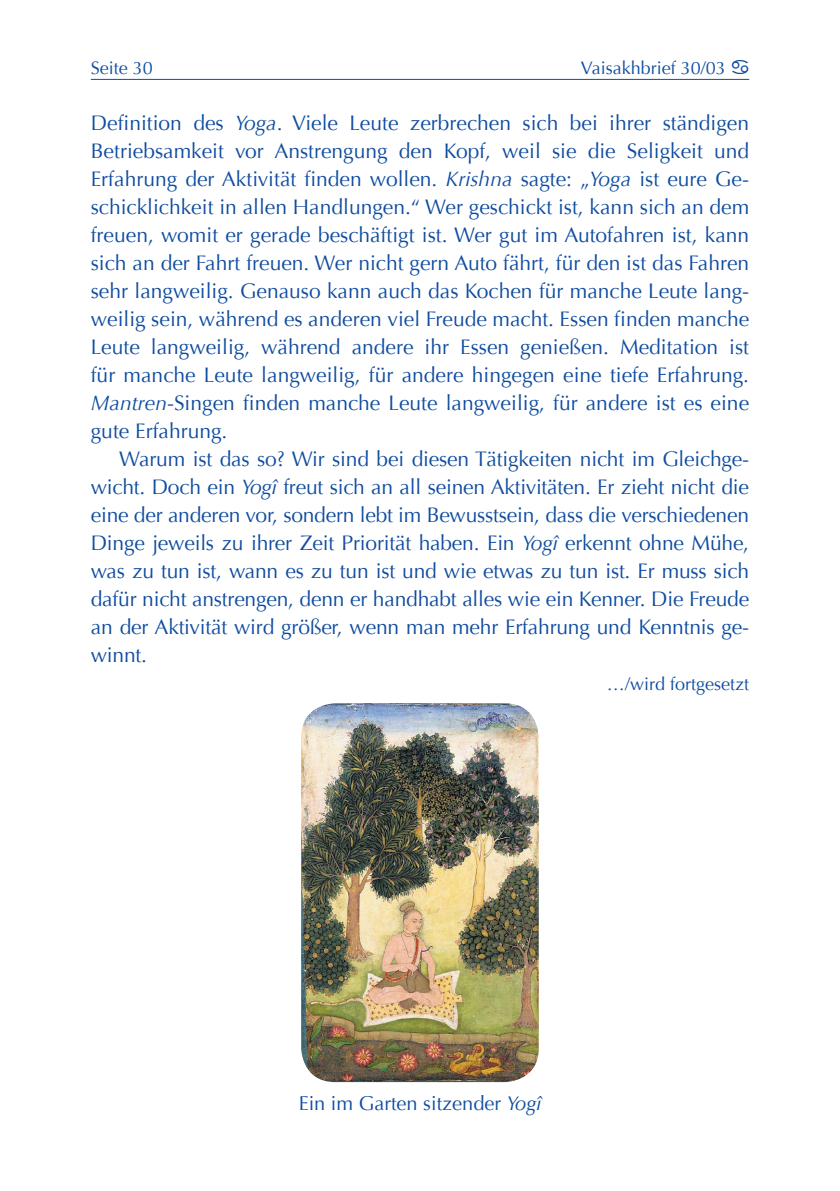
<style>
.page{position:relative;width:840px;height:1191px;background:#fff}
.page>*{position:absolute;margin:0;border:0;box-sizing:border-box;transform-origin:0 0}
.t1{font:21px/28px "Optima";color:#0f4ca0}
.t2{font:20px "Optima";color:#0f4ca0}
.t3{font:18px "Optima";color:#0f4ca0}
.s1{font-family:"Glyphs"}
.s2{font-style:italic}
</style>
<div class="page">
<hr style="left:91px;top:79px;width:657px;height:1px;background:#0f4ca0">
<img style="left:301px;top:703px;width:237px;height:379px">
<p class="t3" style="left:91px;top:57px;width:64px">Seite 30</p>
<p class="t3" style="left:580px;top:57px;width:170px">Vaisakhbrief 30/03 <span class="s1">4</span></p>
<p class="t1" style="left:91px;top:109px;width:659px">Definition des <span class="s2">Yoga</span>. Viele Leute zerbrechen sich bei ihrer ständigen Betriebsamkeit vor Anstrengung den Kopf, weil sie die Seligkeit und Erfahrung der Aktivität finden wollen. <span class="s2">Krishna</span> sagte: „<span class="s2">Yoga</span> ist eure Ge&shy;schicklichkeit in allen Handlungen. “ Wer geschickt ist, kann sich an dem freuen, womit er gerade beschäftigt ist. Wer gut im Autofahren ist, kann sich an der Fahrt freuen. Wer nicht gern Auto fährt, für den ist das Fahren sehr langweilig. Genauso kann auch das Kochen für manche Leute lang&shy;weilig sein, während es anderen viel Freude macht. Essen finden manche Leute langweilig, während andere ihr Essen genießen. Meditation ist für manche Leute langweilig, für andere hingegen eine tiefe Erfahrung.<br><span class="s2">Mantren</span>-Singen finden manche Leute langweilig, für andere ist es eine gute Erfahrung.</p>
<p class="t1" style="left:91px;top:445px;width:659px;text-align:justify;text-indent:28px">Warum ist das so? Wir sind bei diesen Tätigkeiten nicht im Gleichge&shy;wicht. Doch ein <span class="s2">Yogî</span> freut sich an all seinen Aktivitäten. Er zieht nicht die eine der anderen vor, sondern lebt im Bewusstsein, dass die verschiedenen Dinge jeweils zu ihrer Zeit Priorität haben. Ein <span class="s2">Yogî</span> erkennt ohne Mühe, was zu tun ist, wann es zu tun ist und wie etwas zu tun ist. Er muss sich dafür nicht anstrengen, denn er handhabt alles wie ein Kenner. Die Freude an der Aktivität wird größer, wenn man mehr Erfahrung und Kenntnis ge&shy;winnt.</p>
<p class="t3" style="left:606px;top:673px;width:144px">…/wird fortgesetzt</p>
<p class="t2" style="left:298px;top:1091px;width:244px">Ein im Garten sitzender <span class="s2">Yogî</span></p>
</div>
